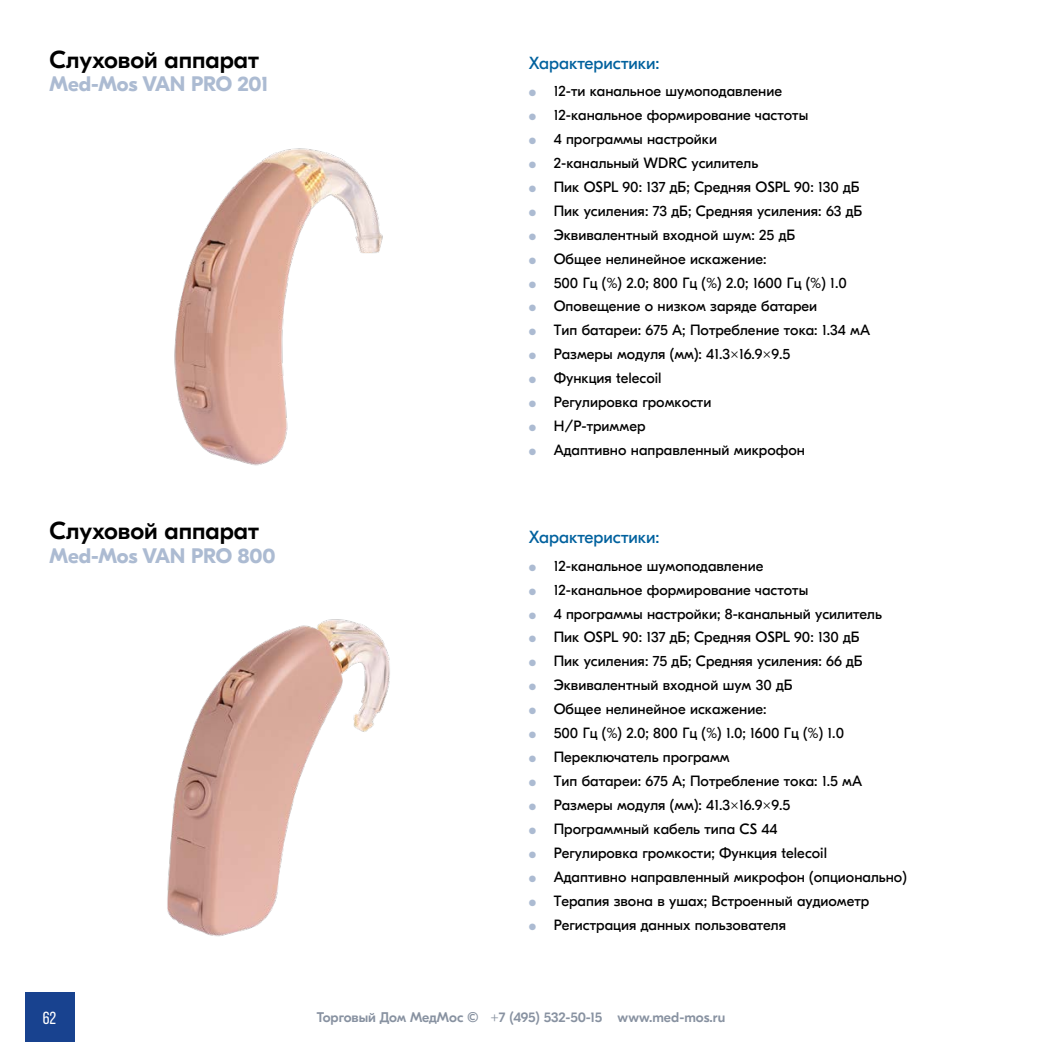
<style>
.page{position:relative;width:1042px;height:1042px;background:#fff}
.page>*{position:absolute;margin:0;border:0;box-sizing:border-box;transform-origin:0 0}
.t1{font:500 24.5px "GT Eesti Pro Display";color:#000}
.t2{font:700 21px "GT Eesti Pro Display";letter-spacing:-.01em;color:#acbbd2}
.t3{font:17.5px "GT Eesti Pro Display";color:#00619e}
.t4{font:17.5px "Bebas Neue";color:#fff}
.t5{font:14.88px/24px "GT Eesti Pro Display";color:#000}
.t6{font:500 14px "GT Eesti Pro Display";letter-spacing:-.005em;color:#8892a1}
.s1{font-weight:300;font-size:8.92px;color:#acbbd2}
</style>
<div class="page">
<div style="left:25px;top:992px;width:49px;height:50px;background:#18428f"></div>
<img style="left:174px;top:148px;width:209px;height:318px">
<img style="left:167px;top:619px;width:223px;height:318px">
<h1 class="t1" style="left:50px;top:46px;width:211px">Слуховой аппарат</h1>
<h2 class="t2" style="left:50px;top:73px;width:220px">Med-Mos VAN PRO 201</h2>
<h1 class="t1" style="left:50px;top:518px;width:211px">Слуховой аппарат</h1>
<h2 class="t2" style="left:50px;top:544px;width:227px">Med-Mos VAN PRO 800</h2>
<p class="t3" style="left:529px;top:53px;width:132px">Характеристики:</p>
<p class="t5" style="left:529px;top:79px;width:343px"><span class="s1">А</span> 12-ти канальное шумоподавление<br><span class="s1">А</span> 12-канальное формирование частоты<br><span class="s1">А</span> 4 программы настройки<br><span class="s1">А</span> 2-канальный WDRC усилитель<br><span class="s1">А</span> Пик OSPL 90: 137 дБ; Средняя OSPL 90: 130 дБ <span class="s1">А</span> Пик усиления: 73 дБ; Средняя усиления: 63 дБ <span class="s1">А</span> Эквивалентный входной шум: 25 дБ<br><span class="s1">А</span> Общее нелинейное искажение:<br><span class="s1">А</span> 500 Гц (%) 2.0; 800 Гц (%) 2.0; 1600 Гц (%) 1.0<br><span class="s1">А</span> Оповещение о низком заряде батареи<br><span class="s1">А</span> Тип батареи: 675 А; Потребление тока: 1.34 мА <span class="s1">А</span> Размеры модуля (мм): 41.3×16.9×9.5<br><span class="s1">А</span> Функция telecoil<br><span class="s1">А</span> Регулировка громкости<br><span class="s1">А</span> Н/Р-триммер<br><span class="s1">А</span> Адаптивно направленный микрофон</p>
<p class="t3" style="left:529px;top:528px;width:132px">Характеристики:</p>
<p class="t5" style="left:529px;top:554px;width:379px"><span class="s1">А</span> 12-канальное шумоподавление<br><span class="s1">А</span> 12-канальное формирование частоты<br><span class="s1">А</span> 4 программы настройки; 8-канальный усилитель<br><span class="s1">А</span> Пик OSPL 90: 137 дБ; Средняя OSPL 90: 130 дБ<br><span class="s1">А</span> Пик усиления: 75 дБ; Средняя усиления: 66 дБ<br><span class="s1">А</span> Эквивалентный входной шум 30 дБ<br><span class="s1">А</span> Общее нелинейное искажение:<br><span class="s1">А</span> 500 Гц (%) 2.0; 800 Гц (%) 1.0; 1600 Гц (%) 1.0<br><span class="s1">А</span> Переключатель программ<br><span class="s1">А</span> Тип батареи: 675 А; Потребление тока: 1.5 мА<br><span class="s1">А</span> Размеры модуля (мм): 41.3×16.9×9.5<br><span class="s1">А</span> Программный кабель типа CS 44<br><span class="s1">А</span> Регулировка громкости; Функция telecoil<br><span class="s1">А</span> Адаптивно направленный микрофон (опционально)<br><span class="s1">А</span> Терапия звона в ушах; Встроенный аудиометр<br><span class="s1">А</span> Регистрация данных пользователя</p>
<p class="t4" style="left:43px;top:1008px;width:15px">62</p>
<p class="t6" style="left:317px;top:1010px;width:410px">Торговый Дом МедМос © +7 (495) 532-50-15 www.med-mos.ru</p>
</div>
